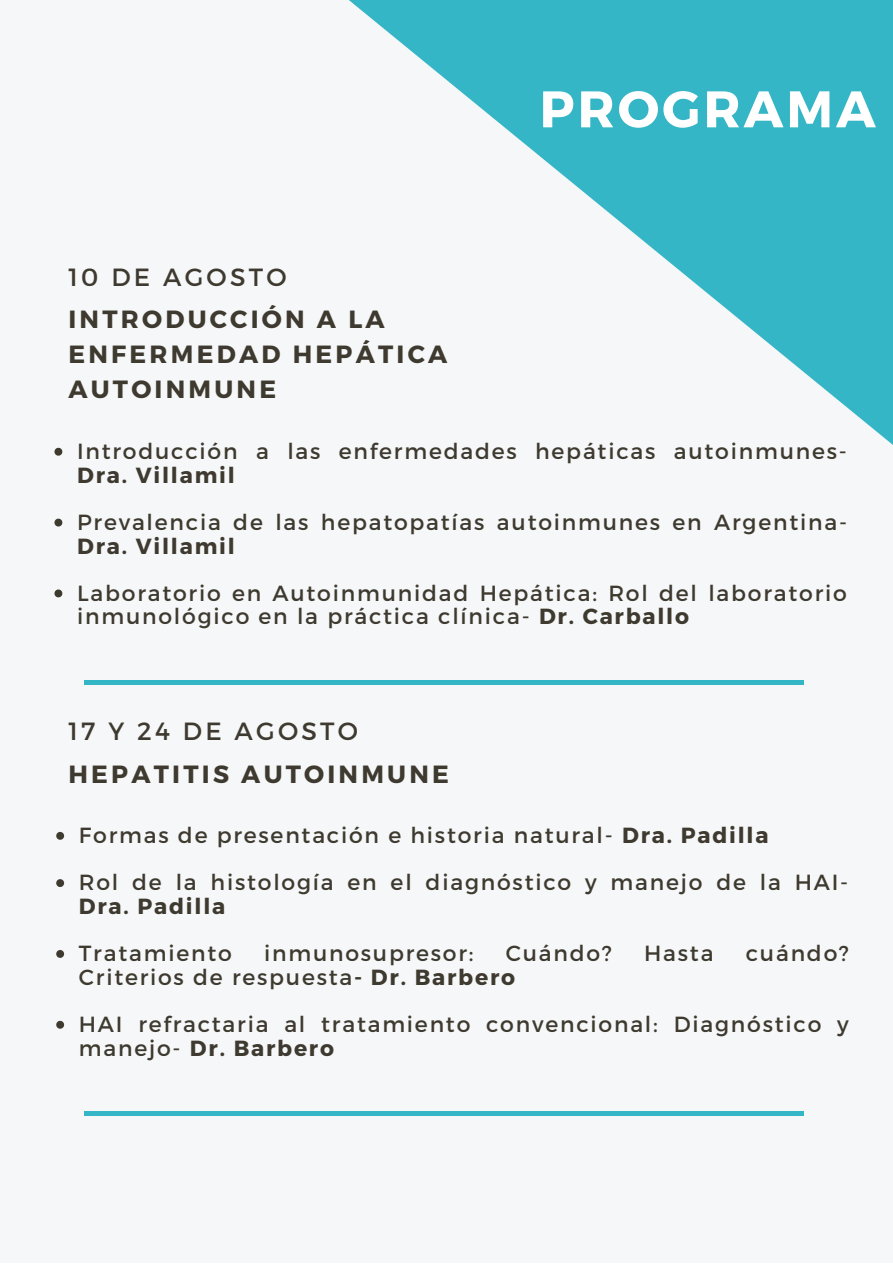
<style>
.page{position:relative;width:893px;height:1264px;background:#fff}
.page>*{position:absolute;margin:0;border:0;box-sizing:border-box;transform-origin:0 0}
.t1{font:700 51.3px "Montserrat";letter-spacing:.06em;color:#fff}
.t2{font:700 24.9px/34.8px "Montserrat";letter-spacing:.13em;color:#3e3a2f}
.t3{font:24.9px "Montserrat";letter-spacing:.13em;color:#3e3a2f}
.t4{font:21.9px/23.5px "Montserrat";letter-spacing:.08em;color:#3e3a2f}
.s1{font-weight:700}
</style>
<div class="page">
<div style="left:0;top:0;width:892px;height:1262px;background:#f6f7f9"></div>
<svg style="left:349px;top:0;width:543px;height:444px"></svg>
<svg style="left:54px;top:448px;width:8px;height:7px"></svg>
<svg style="left:54px;top:518px;width:8px;height:8px"></svg>
<svg style="left:54px;top:589px;width:8px;height:8px"></svg>
<hr style="left:84px;top:680px;width:719px;height:4px;background:#34b6c6">
<svg style="left:56px;top:832px;width:8px;height:7px"></svg>
<svg style="left:56px;top:879px;width:8px;height:8px"></svg>
<svg style="left:56px;top:950px;width:8px;height:7px"></svg>
<svg style="left:56px;top:1020px;width:8px;height:8px"></svg>
<hr style="left:84px;top:1111px;width:719px;height:4px;background:#34b6c6">
<p class="t3" style="left:68px;top:261px;width:219px">10 DE AGOSTO</p>
<p class="t2" style="left:68px;top:301px;width:380px">INTRODUCCIÓN A LA<br>ENFERMEDAD HEPÁTICA<br>AUTOINMUNE</p>
<p class="t1" style="left:539px;top:76px;width:337px">PROGRAMA</p>
<p class="t4" style="left:77px;top:438px;width:771px">Introducción a las enfermedades hepáticas autoinmunes-<br><span class="s1">Dra. Villamil</span></p>
<p class="t4" style="left:77px;top:509px;width:771px">Prevalencia de las hepatopatías autoinmunes en Argentina-<br><span class="s1">Dra. Villamil</span></p>
<p class="t4" style="left:77px;top:580px;width:771px">Laboratorio en Autoinmunidad Hepática: Rol del laboratorio inmunológico en la práctica clínica- <span class="s1">Dr. Carballo</span></p>
<p class="t3" style="left:68px;top:715px;width:291px">17 Y 24 DE AGOSTO</p>
<p class="t2" style="left:68px;top:755px;width:382px">HEPATITIS AUTOINMUNE</p>
<p class="t4" style="left:79px;top:822px;width:691px">Formas de presentación e historia natural- <span class="s1">Dra. Padilla</span></p>
<p class="t4" style="left:79px;top:869px;width:771px">Rol de la histología en el diagnóstico y manejo de la HAI-<br><span class="s1">Dra. Padilla</span></p>
<p class="t4" style="left:79px;top:940px;width:154px">Tratamiento</p>
<p class="t4" style="left:264px;top:940px;width:211px">inmunosupresor:</p>
<p class="t4" style="left:505px;top:940px;width:107px">Cuándo?</p>
<p class="t4" style="left:644px;top:940px;width:71px">Hasta</p>
<p class="t4" style="left:745px;top:940px;width:105px">cuándo?</p>
<p class="t4" style="left:79px;top:964px;width:437px">Criterios de respuesta<span class="s1">- Dr. Barbero</span></p>
<p class="t4" style="left:79px;top:1011px;width:771px">HAI refractaria al tratamiento convencional: Diagnóstico y manejo- <span class="s1">Dr. Barbero</span></p>
</div>
